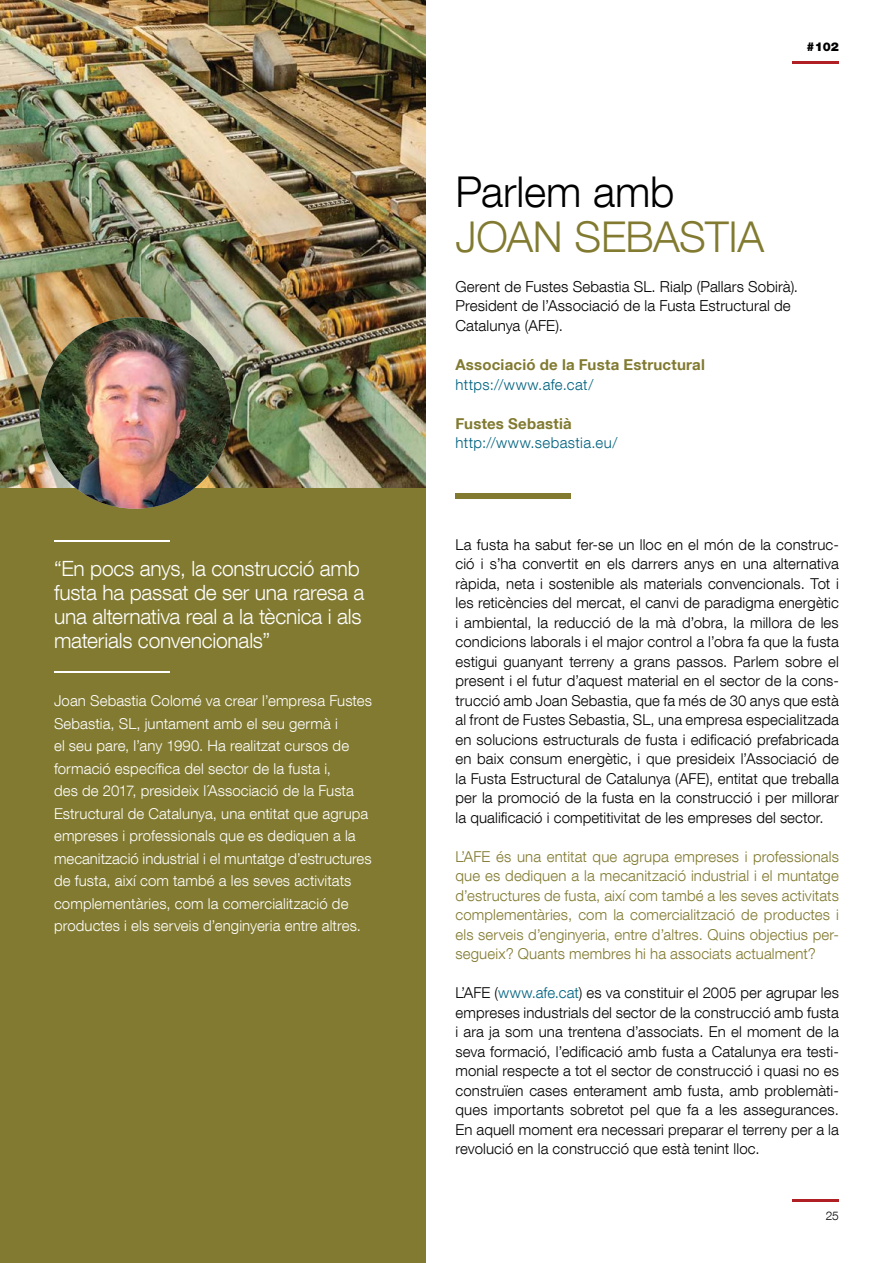
<style>
.page{position:relative;width:893px;height:1263px;background:#fff}
.page>*{position:absolute;margin:0;border:0;box-sizing:border-box;transform-origin:0 0}
.t1{font:300 42.45px "Helvetica Neue LT Com";letter-spacing:-.01em;color:#817a30}
.t2{font:300 42.45px "Helvetica Neue LT Com";letter-spacing:-.005em;color:#000}
.t3{font:300 21px/24px "Helvetica Neue LT Com";letter-spacing:-.01em;color:#fff}
.t4{font:300 15.15px/19.6px "Helvetica Neue LT Com";letter-spacing:.005em;color:#000}
.t5{font:300 15px/19.5px "Helvetica Neue LT Com";letter-spacing:.01em;color:#000;text-align:justify}
.t6{font:300 15px/22.5px "Helvetica Neue LT Com";letter-spacing:.005em;color:#fff}
.t7{font:300 15px/19.5px "Helvetica Neue LT Com";letter-spacing:.01em;color:#817a30;text-align:justify}
.t8{font:700 15px "Helvetica Neue LT Com";letter-spacing:.015em;color:#817a30}
.t9{font:300 15px "Helvetica Neue LT Com";letter-spacing:.025em;color:#006380}
.t10{font:900 12.15px "Helvetica Neue LT Com";color:#000}
.t11{font:300 12px "Helvetica Neue LT Com";color:#000}
.s1{color:#006380}
</style>
<div class="page">
<img style="left:0;top:0;width:425px;height:489px">
<div style="left:0;top:489px;width:425px;height:774px;background:#817a30"></div>
<img style="left:39px;top:317px;width:192px;height:192px;border-radius:96px">
<div style="left:455px;top:492px;width:116px;height:6px;background:#817a30"></div>
<hr style="left:54px;top:671px;width:116px;height:1px;background:#fff">
<hr style="left:54px;top:541px;width:116px;height:1px;background:#fff">
<hr style="left:792px;top:1199px;width:47px;height:3px;background:#b01f23">
<hr style="left:792px;top:61px;width:47px;height:3px;background:#b01f23">
<h2 class="t3" style="left:54px;top:556px;width:312px">“En pocs anys, la construcció amb fusta ha passat de ser una raresa a una alternativa real a la tècnica i als materials convencionals”</h2>
<p class="t6" style="left:54px;top:689px;width:319px">Joan Sebastia Colomé va crear l’empresa Fustes Sebastia, SL, juntament amb el seu germà i<br>el seu pare, l’any 1990. Ha realitzat cursos de formació específica del sector de la fusta i,<br>des de 2017, presideix l´Associació de la Fusta Estructural de Catalunya, una entitat que agrupa empreses i professionals que es dediquen a la mecanització industrial i el muntatge d’estructures de fusta, així com també a les seves activitats complementàries, com la comercialització de productes i els serveis d’enginyeria entre altres.</p>
<p class="t10" style="left:807px;top:40px;width:34px">#102</p>
<h1 class="t2" style="left:455px;top:166px;width:221px">Parlem amb</h1>
<h1 class="t1" style="left:455px;top:211px;width:310px">JOAN SEBASTIA</h1>
<p class="t4" style="left:455px;top:276px;width:344px">Gerent de Fustes Sebastia SL. Rialp (Pallars Sobirà).<br>President de l’Associació de la Fusta Estructural de<br>Catalunya (AFE).</p>
<p class="t8" style="left:455px;top:355px;width:251px">Associació de la Fusta Estructural</p>
<p class="t9" style="left:455px;top:375px;width:139px">https://www.afe.cat/</p>
<p class="t8" style="left:455px;top:414px;width:118px">Fustes Sebastià</p>
<p class="t9" style="left:455px;top:434px;width:164px">http://www.sebastia.eu/</p>
<p class="t5" style="left:455px;top:534px;width:385px">La fusta ha sabut fer-se un lloc en el món de la construc&shy;ció i s’ha convertit en els darrers anys en una alternativa ràpida, neta i sostenible als materials convencionals. Tot i les reticències del mercat, el canvi de paradigma energètic i ambiental, la reducció de la mà d’obra, la millora de les condicions laborals i el major control a l’obra fa que la fusta estigui guanyant terreny a grans passos. Parlem sobre el present i el futur d’aquest material en el sector de la cons&shy;trucció amb Joan Sebastia, que fa més de 30 anys que està al front de Fustes Sebastia, SL, una empresa especialitzada en solucions estructurals de fusta i edificació prefabricada en baix consum energètic, i que presideix l’Associació de la Fusta Estructural de Catalunya (AFE), entitat que treballa per la promoció de la fusta en la construcció i per millorar la qualificació i competitivitat de les empreses del sector.</p>
<p class="t7" style="left:455px;top:846px;width:385px">L’AFE és una entitat que agrupa empreses i professionals que es dediquen a la mecanització industrial i el muntatge d’estructures de fusta, així com també a les seves activitats complementàries, com la comercialització de productes i els serveis d’enginyeria, entre d’altres. Quins objectius per&shy;segueix? Quants membres hi ha associats actualment?</p>
<p class="t5" style="left:455px;top:983px;width:385px">L’AFE (<span class="s1">www.afe.cat</span>) es va constituir el 2005 per agrupar les empreses industrials del sector de la construcció amb fusta i ara ja som una trentena d’associats. En el moment de la seva formació, l’edificació amb fusta a Catalunya era testi&shy;monial respecte a tot el sector de construcció i quasi no es construïen cases enterament amb fusta, amb problemàti&shy;ques importants sobretot pel que fa a les assegurances.<br>En aquell moment era necessari preparar el terreny per a la revolució en la construcció que està tenint lloc.</p>
<p class="t11" style="left:826px;top:1208px;width:15px">25</p>
</div>
